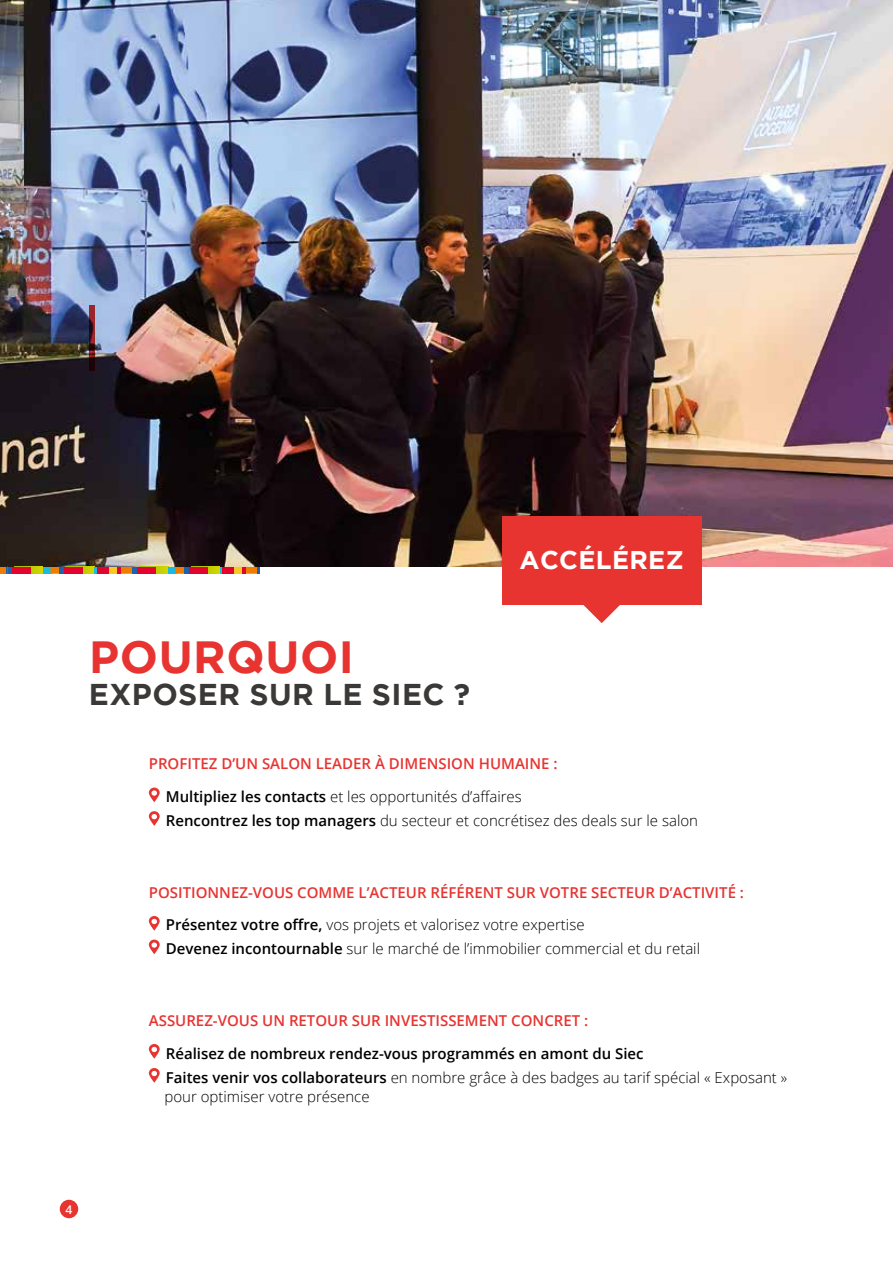
<style>
.page{position:relative;width:893px;height:1263px;background:#fff}
.page>*{position:absolute;margin:0;border:0;box-sizing:border-box;transform-origin:0 0}
.t1{font:700 45px "Gotham";letter-spacing:.015em;color:#e73431}
.t2{font:700 30px "Gotham";letter-spacing:.015em;color:#3a3938}
.t3{font:700 25.5px "Gotham";letter-spacing:.015em;color:#fff}
.t4{font:600 15px/32.5px "Open Sans";color:#e73431}
.t5{font:300 15px "Open Sans";color:#000}
.t6{font:600 15px/24px "Open Sans";color:#000}
.t7{font:600 12px "Open Sans";color:#fff}
.s1{color:#000}
.s2{font-weight:300;color:#000}
.s3{font-weight:600}
.s4{font-weight:300}
</style>
<div class="page">
<div style="left:60px;top:1200px;width:18px;height:18px;background:#e73431;border-radius:50%"></div>
<img style="left:0;top:0;width:893px;height:567px">
<svg style="left:89px;top:305px;width:5px;height:66px"></svg>
<div style="left:0;top:567px;width:6px;height:7px;background:#ef7d00"></div>
<div style="left:14px;top:567px;width:29px;height:7px;background:#c7d000"></div>
<div style="left:11px;top:567px;width:20px;height:7px;background:#e4032e"></div>
<div style="left:43px;top:567px;width:8px;height:7px;background:#1dbadf"></div>
<svg style="left:6px;top:567px;width:6px;height:7px"></svg>
<div style="left:50px;top:567px;width:9px;height:7px;background:#ef7d00"></div>
<svg style="left:82px;top:567px;width:12px;height:7px"></svg>
<div style="left:63px;top:567px;width:19px;height:7px;background:#e4032e"></div>
<div style="left:94px;top:567px;width:9px;height:7px;background:#1dbadf"></div>
<svg style="left:59px;top:567px;width:4px;height:7px"></svg>
<div style="left:118px;top:567px;width:15px;height:7px;background:#ef7d00"></div>
<div style="left:105px;top:567px;width:15px;height:7px;background:#f6ca21"></div>
<div style="left:97px;top:567px;width:11px;height:7px;background:#e4032e"></div>
<svg style="left:117px;top:567px;width:3px;height:7px"></svg>
<div style="left:140px;top:567px;width:28px;height:7px;background:#c7d000"></div>
<div style="left:137px;top:567px;width:19px;height:7px;background:#e4032e"></div>
<div style="left:168px;top:567px;width:9px;height:7px;background:#1dbadf"></div>
<svg style="left:133px;top:567px;width:4px;height:7px"></svg>
<div style="left:176px;top:567px;width:8px;height:7px;background:#ef7d00"></div>
<svg style="left:207px;top:567px;width:13px;height:7px"></svg>
<div style="left:188px;top:567px;width:19px;height:7px;background:#e4032e"></div>
<div style="left:220px;top:567px;width:8px;height:7px;background:#1dbadf"></div>
<svg style="left:184px;top:567px;width:5px;height:7px"></svg>
<div style="left:243px;top:567px;width:15px;height:7px;background:#ef7d00"></div>
<div style="left:230px;top:567px;width:16px;height:7px;background:#f6ca21"></div>
<div style="left:222px;top:567px;width:11px;height:7px;background:#e4032e"></div>
<svg style="left:242px;top:567px;width:4px;height:7px"></svg>
<svg style="left:258px;top:567px;width:2px;height:7px"></svg>
<svg style="left:149px;top:787px;width:11px;height:15px"></svg>
<svg style="left:149px;top:811px;width:11px;height:15px"></svg>
<svg style="left:149px;top:916px;width:11px;height:15px"></svg>
<svg style="left:149px;top:939px;width:11px;height:15px"></svg>
<svg style="left:149px;top:1044px;width:11px;height:15px"></svg>
<svg style="left:149px;top:1068px;width:11px;height:15px"></svg>
<div style="left:502px;top:517px;width:200px;height:88px;background:#e73431"></div>
<svg style="left:583px;top:605px;width:37px;height:18px"></svg>
<h1 class="t1" style="left:89px;top:631px;width:266px">POURQUOI</h1>
<h2 class="t2" style="left:89px;top:677px;width:383px">EXPOSER SUR LE SIEC ?</h2>
<h3 class="t3" style="left:520px;top:545px;width:166px">ACCÉLÉREZ</h3>
<p class="t4" style="left:166px;top:747px;width:393px;text-indent:-17px">PROFITEZ D’UN SALON LEADER À DIMENSION HUMAINE :<br><span class="s1">Multipliez les contacts</span> <span class="s2">et les opportunités d’affaires</span></p>
<p class="t5" style="left:166px;top:810px;width:534px"><span class="s3">Rencontrez les top managers</span> du secteur et concrétisez des deals sur le salon</p>
<p class="t4" style="left:166px;top:876px;width:580px;text-indent:-17px">POSITIONNEZ-VOUS COMME L’ACTEUR RÉFÉRENT SUR VOTRE SECTEUR D’ACTIVITÉ :<br><span class="s1">Présentez votre offre,</span> <span class="s2">vos projets et valorisez votre expertise</span></p>
<p class="t5" style="left:166px;top:938px;width:536px"><span class="s3">Devenez incontournable</span> sur le marché de l’immobilier commercial et du retail</p>
<p class="t4" style="left:149px;top:1004px;width:441px">ASSUREZ-VOUS UN RETOUR SUR INVESTISSEMENT CONCRET :</p>
<p class="t6" style="left:166px;top:1041px;width:623px">Réalisez de nombreux rendez-vous programmés en amont du Siec<br>Faites venir vos collaborateurs <span class="s4">en nombre grâce à des badges au tarif spécial « Exposant »</span></p>
<p class="t5" style="left:164px;top:1086px;width:207px">pour optimiser votre présence</p>
<p class="t7" style="left:66px;top:1201px;width:8px">4</p>
</div>
